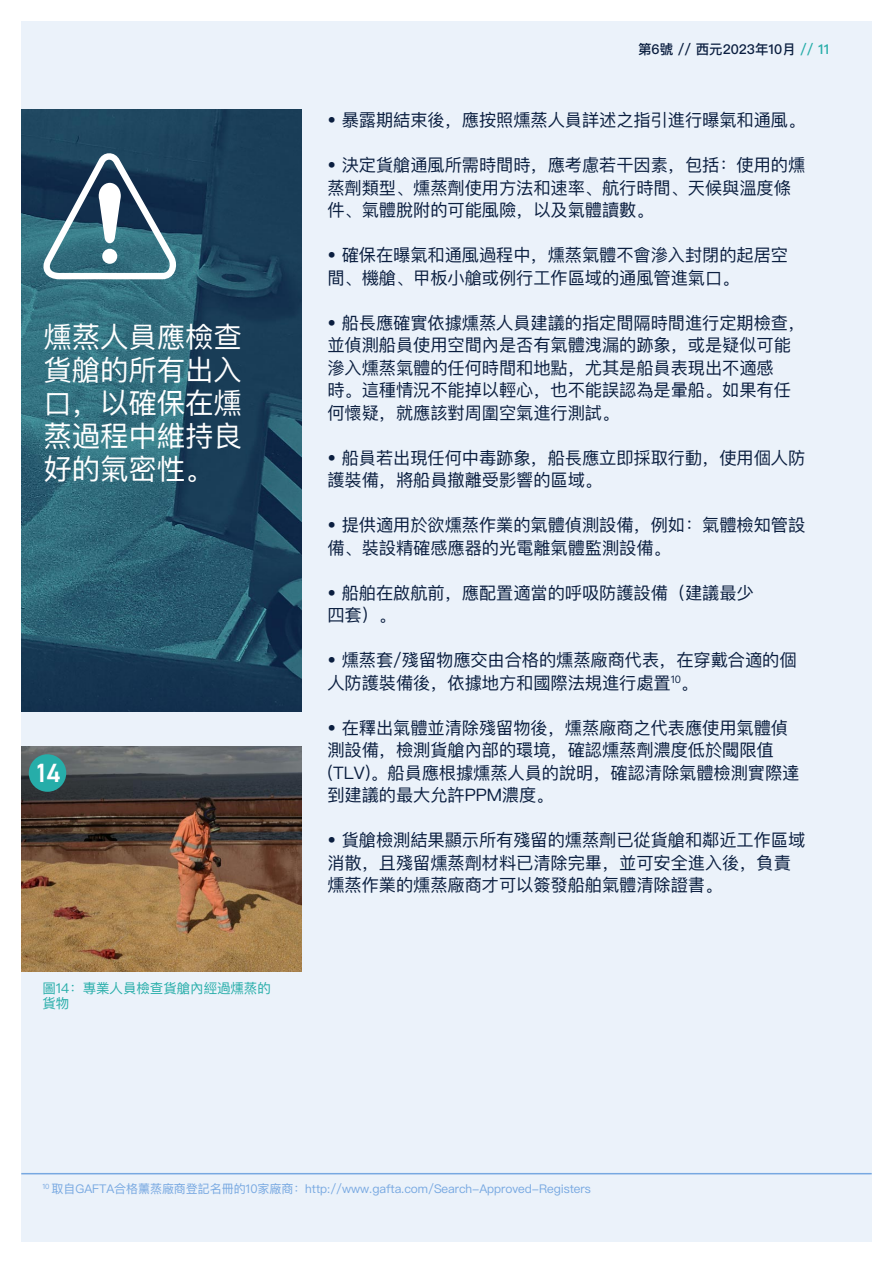
<style>
.page{position:relative;width:893px;height:1263px;background:#fff}
.page>*{position:absolute;margin:0;border:0;box-sizing:border-box;transform-origin:0 0}
.t1{font:28.5px/33px "Ping Fang SC";letter-spacing:-.005em;color:#fff;text-align:justify}
.t2{font:600 26.4px "DIN2014";color:#fff}
.t3{font:17.25px/22.5px "Ping Fang SC";letter-spacing:-.005em;color:#0a1e3f}
.t4{font:13.5px/15px "Ping Fang SC";letter-spacing:-.005em;color:#26ada9}
.t5{font:500 13.5px "Ping Fang SC";color:#0a1e3f}
.t6{font:12px "Ping Fang SC";letter-spacing:-.005em;color:#77a8e1}
.s1{color:#26ada9}
</style>
<div class="page">
<div style="left:21px;top:21px;width:851px;height:1221px;background:#ebf2fa"></div>
<img style="left:21px;top:110px;width:281px;height:602px">
<svg style="left:42px;top:153px;width:135px;height:129px;background:#4f7184"></svg>
<img style="left:21px;top:747px;width:281px;height:225px">
<div style="left:29px;top:754px;width:37px;height:38px;background:#26ada9;border-radius:50%"></div>
<hr style="left:21px;top:1173px;width:851px;height:1px;background:#77a8e1">
<p class="t1" style="left:43px;top:324px;width:200px">燻蒸人員應檢查貨艙的所有出入口，以確保在燻蒸過程中維持良好的氣密性。</p>
<p class="t2" style="left:34px;top:757px;width:28px">14</p>
<p class="t4" style="left:43px;top:982px;width:230px">圖14：專業人員檢查貨艙內經過燻蒸的貨物</p>
<p class="t5" style="left:638px;top:44px;width:193px">第6號 // 西元2023年10月 <span class="s1">// 11</span></p>
<p class="t3" style="left:327px;top:111px;width:479px">• 暴露期結束後，應按照燻蒸人員詳述之指引進行曝氣和通風。</p>
<p class="t3" style="left:327px;top:156px;width:479px">• 決定貨艙通風所需時間時，應考慮若干因素，包括：使用的燻蒸劑類型、燻蒸劑使用方法和速率、航行時間、天候與溫度條件、氣體脫附的可能風險，以及氣體讀數。</p>
<p class="t3" style="left:327px;top:246px;width:462px">• 確保在曝氣和通風過程中，燻蒸氣體不會滲入封閉的起居空間、機艙、甲板小艙或例行工作區域的通風管進氣口。</p>
<p class="t3" style="left:327px;top:313px;width:479px">• 船長應確實依據燻蒸人員建議的指定間隔時間進行定期檢查，並偵測船員使用空間內是否有氣體洩漏的跡象，或是疑似可能滲入燻蒸氣體的任何時間和地點，尤其是船員表現出不適感<br>時。這種情況不能掉以輕心，也不能誤認為是暈船。如果有任何懷疑，就應該對周圍空氣進行測試。</p>
<p class="t3" style="left:327px;top:448px;width:479px">• 船員若出現任何中毒跡象，船長應立即採取行動，使用個人防護裝備，將船員撤離受影響的區域。</p>
<p class="t3" style="left:327px;top:516px;width:479px">• 提供適用於欲燻蒸作業的氣體偵測設備，例如：氣體檢知管設備、裝設精確感應器的光電離氣體監測設備。</p>
<p class="t3" style="left:327px;top:583px;width:428px">• 船舶在啟航前，應配置適當的呼吸防護設備（建議最少四套）。</p>
<p class="t3" style="left:327px;top:651px;width:471px">• 燻蒸套/殘留物應交由合格的燻蒸廠商代表，在穿戴合適的個人防護裝備後，依據地方和國際法規進行處置<sup>10</sup>。</p>
<p class="t3" style="left:327px;top:718px;width:474px">• 在釋出氣體並清除殘留物後，燻蒸廠商之代表應使用氣體偵測設備，檢測貨艙內部的環境，確認燻蒸劑濃度低於閾限值(TLV)。船員應根據燻蒸人員的說明，確認清除氣體檢測實際達到建議的最大允許PPM濃度。</p>
<p class="t3" style="left:327px;top:831px;width:479px">• 貨艙檢測結果顯示所有殘留的燻蒸劑已從貨艙和鄰近工作區域消散，且殘留燻蒸劑材料已清除完畢，並可安全進入後，負責燻蒸作業的燻蒸廠商才可以簽發船舶氣體清除證書。</p>
<p class="t6" style="left:43px;top:1183px;width:550px"><sup>10</sup> 取自GAFTA合格薰蒸廠商登記名冊的10家廠商：http://www.gafta.com/Search-Approved-Registers</p>
</div>
